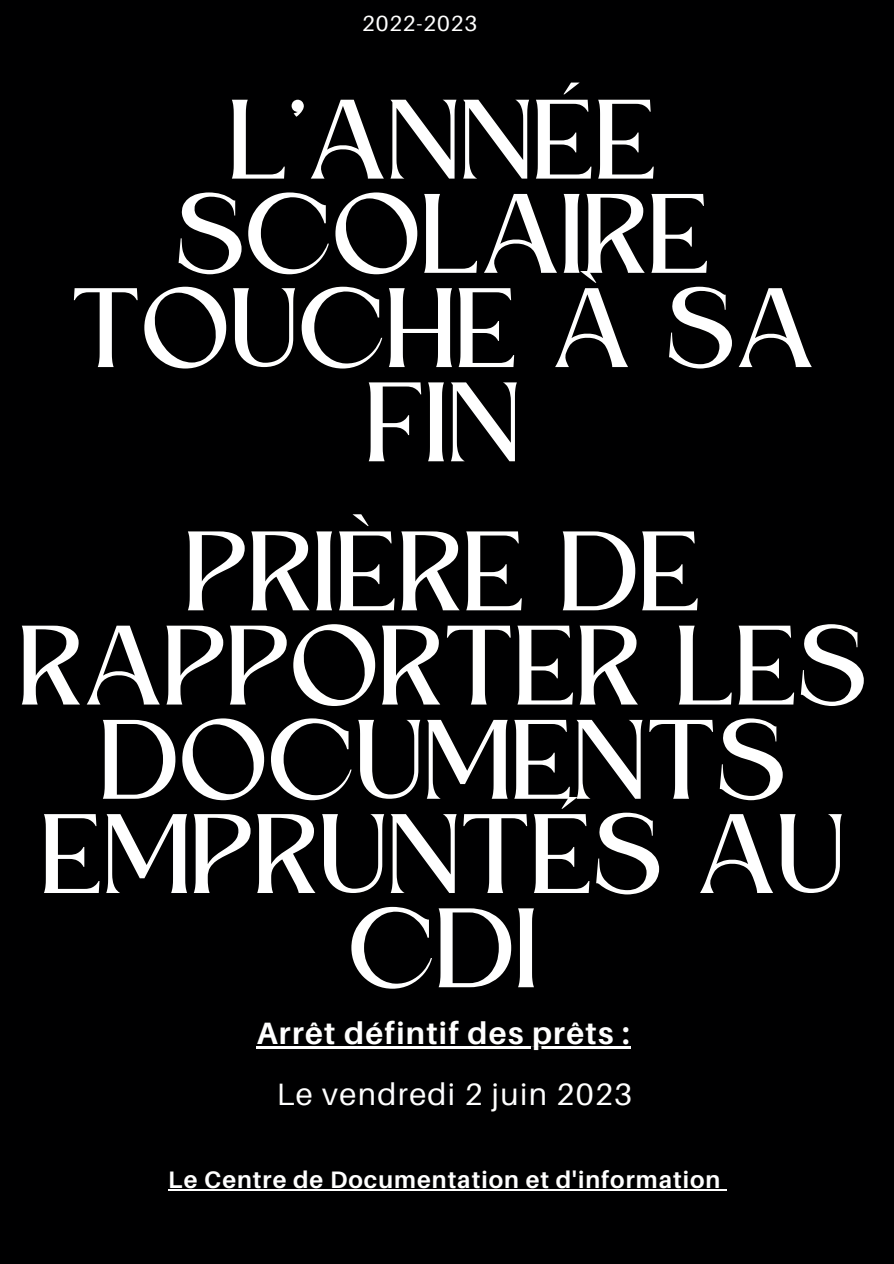
<style>
.page{position:relative;width:894px;height:1264px;background:#fff}
.page>*{position:absolute;margin:0;border:0;box-sizing:border-box;transform-origin:0 0}
.t1{font:105.15px/94.2px "Kingred Serif";letter-spacing:-.02em;color:#fff;text-align:center}
.t2{font:700 30.9px "Aileron";letter-spacing:.045em;color:#fff}
.t3{font:30.9px "Aileron";letter-spacing:.045em;color:#fff}
.t4{font:700 23.85px "Aileron";letter-spacing:.045em;color:#fff}
.t5{font:21.9px "Aileron";letter-spacing:.045em;color:#fff}
</style>
<div class="page">
<div style="left:0;top:0;width:893px;height:1263px;background:#000001"></div>
<hr style="left:256px;top:1046px;width:374px;height:2px;background:#fff">
<hr style="left:168px;top:1189px;width:553px;height:1px;background:#fff">
<p class="t5" style="left:362px;top:10px;width:117px">2022-2023</p>
<p class="t1" style="left:74px;top:105px;width:748px">L'ANNÉE<br>SCOLAIRE<br>TOUCHE À SA<br>FIN</p>
<p class="t1" style="left:22px;top:537px;width:852px">PRIÈRE DE<br>RAPPORTER LES<br>DOCUMENTS<br>EMPRUNTÉS AU<br>CDI</p>
<p class="t2" style="left:256px;top:1014px;width:374px">Arrêt défintif des prêts :</p>
<p class="t3" style="left:277px;top:1074px;width:357px">Le vendredi 2 juin 2023</p>
<p class="t4" style="left:168px;top:1164px;width:553px">Le Centre de Documentation et d'information</p>
</div>
